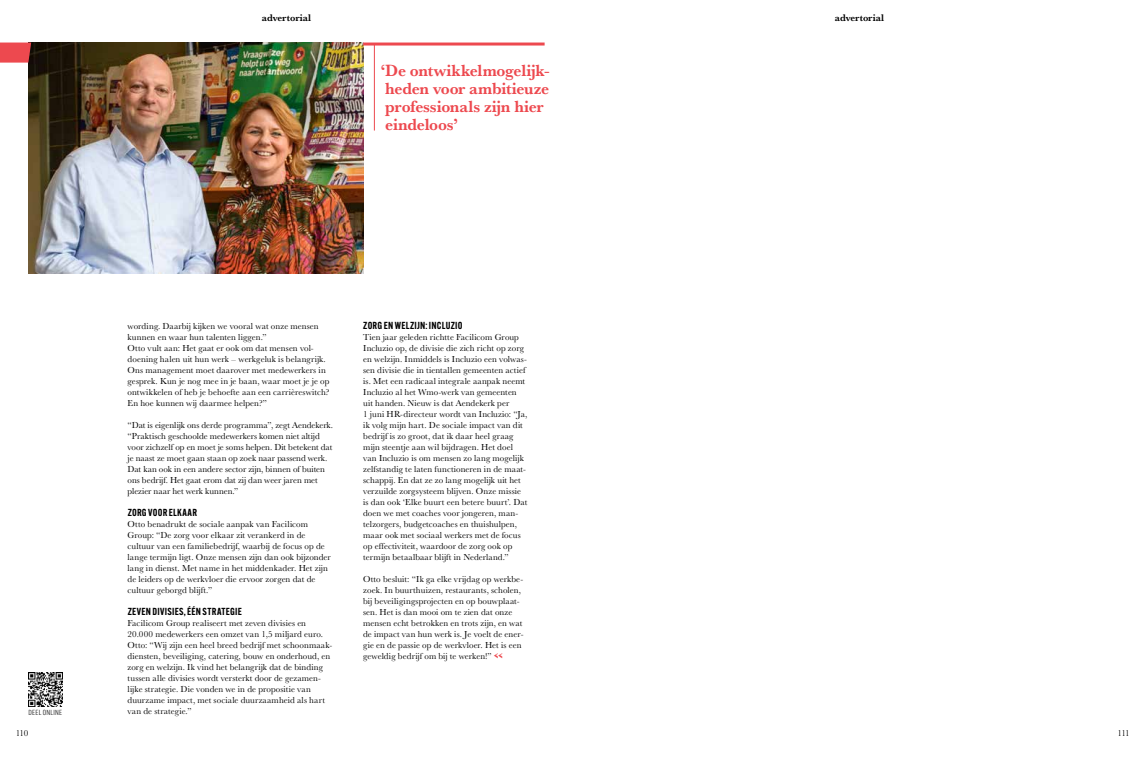
<style>
.page{position:relative;width:1146px;height:757px;background:#fff}
.page>*{position:absolute;margin:0;border:0;box-sizing:border-box;transform-origin:0 0}
.t1{font:700 16.8px/18px "Baskerville URW";letter-spacing:-.01em;color:#ed494f}
.t2{font:600 10px "Alternate Gothic ATF";letter-spacing:.025em;color:#000}
.t3{font:700 10px "Baskerville URW";color:#000}
.t4{font:9px/11px "Baskerville URW";letter-spacing:.01em;color:#000}
.t5{font:300 7.2px "Alternate Gothic ATF";letter-spacing:.03em;color:#000;scale:1.14 1}
.s1{font-weight:700;font-stretch:expanded;color:#ed494f}
</style>
<div class="page">
<img style="left:28px;top:43px;width:335px;height:231px">
<svg style="left:0;top:43px;width:31px;height:20px"></svg>
<hr style="left:363px;top:43px;width:181px;height:3px;background:#ed494f">
<hr style="left:374px;top:44px;width:1px;height:87px;background:#ed494f">
<img style="left:28px;top:673px;width:35px;height:34px">
<p class="t3" style="left:262px;top:10px;width:51px">advertorial</p>
<p class="t3" style="left:834px;top:10px;width:51px">advertorial</p>
<h1 class="t1" style="left:380px;top:61px;width:170px">‘De ontwikkelmogelijk&shy;heden voor ambitieuze professionals zijn hier eindeloos’</h1>
<p class="t5" style="left:29px;top:708px;width:31px">DEEL ONLINE</p>
<p class="t4" style="left:128px;top:320px;width:203px">wording. Daarbij kijken we vooral wat onze mensen kunnen en waar hun talenten liggen.”<br>Otto vult aan: Het gaat er ook om dat mensen vol&shy;doening halen uit hun werk – werkgeluk is belangrijk.<br>Ons management moet daarover met medewerkers in gesprek. Kun je nog mee in je baan, waar moet je je op ontwikkelen of heb je behoefte aan een carrièreswitch?<br>En hoe kunnen wij daarmee helpen?”</p>
<p class="t4" style="left:128px;top:419px;width:207px">“Dat is eigenlijk ons derde programma”, zegt Aendekerk. “Praktisch geschoolde medewerkers komen niet altijd voor zichzelf op en moet je soms helpen. Dit betekent dat je naast ze moet gaan staan op zoek naar passend werk.<br>Dat kan ook in een andere sector zijn, binnen of buiten ons bedrijf. Het gaat erom dat zij dan weer jaren met plezier naar het werk kunnen.”</p>
<p class="t2" style="left:128px;top:506px;width:71px">ZORG VOOR ELKAAR</p>
<p class="t4" style="left:128px;top:518px;width:205px">Otto benadrukt de sociale aanpak van Facilicom Group: “De zorg voor elkaar zit verankerd in de cultuur van een familiebedrijf, waarbij de focus op de lange termijn ligt. Onze mensen zijn dan ook bijzonder lang in dienst. Met name in het middenkader. Het zijn de leiders op de werkvloer die ervoor zorgen dat de cultuur geborgd blijft.”</p>
<p class="t2" style="left:128px;top:605px;width:116px">ZEVEN DIVISIES, ÉÉN STRATEGIE</p>
<p class="t4" style="left:128px;top:617px;width:206px">Facilicom Group realiseert met zeven divisies en 20.000 medewerkers een omzet van 1,5 miljard euro.<br>Otto: “Wij zijn een heel breed bedrijf met schoonmaak&shy;diensten, beveiliging, catering, bouw en onderhoud, en zorg en welzijn. Ik vind het belangrijk dat de binding tussen alle divisies wordt versterkt door de gezamen&shy;lijke strategie. Die vonden we in de propositie van duurzame impact, met sociale duurzaamheid als hart van de strategie.”</p>
<p class="t2" style="left:363px;top:319px;width:101px">ZORG EN WELZIJN: INCLUZIO</p>
<p class="t4" style="left:363px;top:331px;width:166px">Tien jaar geleden richtte Facilicom Group Incluzio op, de divisie die zich richt op zorg en welzijn. Inmiddels is Incluzio een volwas&shy;sen divisie die in tientallen gemeenten actief is. Met een radicaal integrale aanpak neemt Incluzio al het Wmo-werk van gemeenten uit handen. Nieuw is dat Aendekerk per<br>1 juni HR-directeur wordt van Incluzio: “Ja, ik volg mijn hart. De sociale impact van dit bedrijf is zo groot, dat ik daar heel graag mijn steentje aan wil bijdragen. Het doel van Incluzio is om mensen zo lang mogelijk zelfstandig te laten functioneren in de maat&shy;schappij. En dat ze zo lang mogelijk uit het verzuilde zorgsysteem blijven. Onze missie is dan ook ‘Elke buurt een betere buurt’. Dat doen we met coaches voor jongeren, man&shy;telzorgers, budgetcoaches en thuishulpen, maar ook met sociaal werkers met de focus op effectiviteit, waardoor de zorg ook op termijn betaalbaar blijft in Nederland.”</p>
<p class="t4" style="left:363px;top:573px;width:162px">Otto besluit: “Ik ga elke vrijdag op werkbe&shy;zoek. In buurthuizen, restaurants, scholen, bij beveiligingsprojecten en op bouwplaat&shy;sen. Het is dan mooi om te zien dat onze mensen echt betrokken en trots zijn, en wat de impact van hun werk is. Je voelt de ener&shy;gie en de passie op de werkvloer. Het is een geweldig bedrijf om bij te werken!” <span class="s1">&lt;&lt;</span></p>
<p class="t4" style="left:16px;top:727px;width:14px">110</p>
<p class="t4" style="left:1117px;top:727px;width:14px">111</p>
</div>
